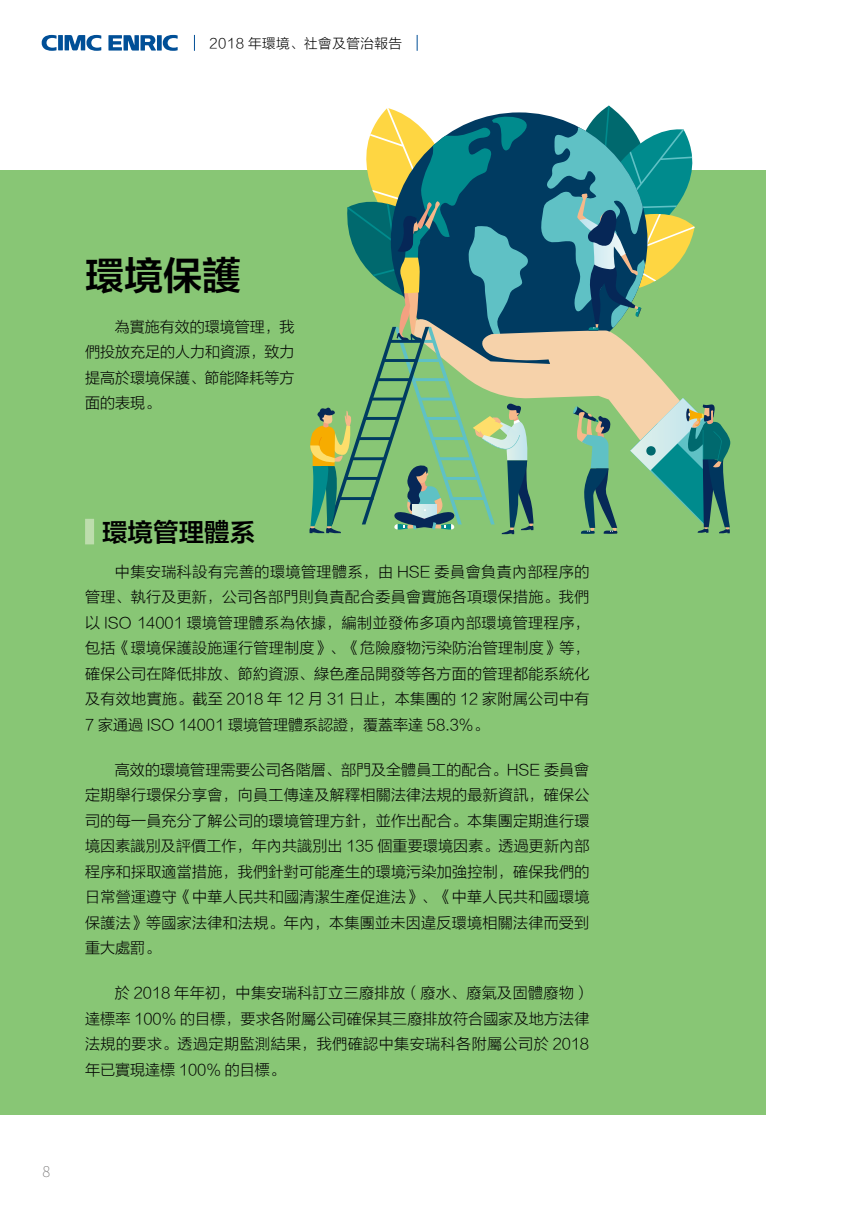
<style>
.page{position:relative;width:851px;height:1212px;background:#fff}
.page>*{position:absolute;margin:0;border:0;box-sizing:border-box;transform-origin:0 0}
.t1{font:39px "FZLTZCHK GBK1 0";color:#000}
.t2{font:25.5px "FZLTZCHK GBK1 0";color:#000}
.t3{font:15px/25.5px "FZLTXHK GBK1 0";letter-spacing:.015em;color:#000;text-align:justify}
.t4{font:200 15px "Source Han Sans CN";color:#727171}
.t5{font:13.5px "FZLTXHK GBK1 0";letter-spacing:.04em;color:#000}
</style>
<div class="page">
<div style="left:0;top:170px;width:765px;height:944px;background:#88c675"></div>
<svg style="left:309px;top:106px;width:421px;height:428px"></svg>
<div style="left:85px;top:519px;width:9px;height:25px;background:#bdddad"></div>
<svg style="left:42px;top:35px;width:14px;height:16px"></svg>
<div style="left:58px;top:35px;width:5px;height:15px;background:#004f97"></div>
<svg style="left:65px;top:35px;width:36px;height:16px"></svg>
<div style="left:157px;top:35px;width:5px;height:16px;background:#004f97"></div>
<svg style="left:163px;top:35px;width:15px;height:16px"></svg>
<svg style="left:108px;top:35px;width:48px;height:16px"></svg>
<svg style="left:194px;top:35px;width:1px;height:16px"></svg>
<svg style="left:416px;top:35px;width:1px;height:16px"></svg>
<p class="t5" style="left:209px;top:36px;width:194px">2018 年環境、社會及管治報告</p>
<h1 class="t1" style="left:85px;top:254px;width:157px">環境保護</h1>
<p class="t3" style="left:85px;top:314px;width:211px;text-indent:30px">為實施有效的環境管理，我們投放充足的人力和資源，致力提高於環境保護、節能降耗等方面的表現。</p>
<p class="t4" style="left:43px;top:1162px;width:9px">8</p>
<h2 class="t2" style="left:102px;top:518px;width:154px">環境管理體系</h2>
<p class="t3" style="left:85px;top:559px;width:506px;text-indent:30px">中集安瑞科設有完善的環境管理體系，由 HSE 委員會負責內部程序的管理、執行及更新，公司各部門則負責配合委員會實施各項環保措施。我們以 ISO 14001 環境管理體系為依據，編制並發佈多項內部環境管理程序，包括《環境保護設施運行管理制度》、《危險廢物污染防治管理制度》等，確保公司在降低排放、節約資源、綠色產品開發等各方面的管理都能系統化及有效地實施。截至 2018 年 12 月 31 日止，本集團的 12 家附属公司中有7 家通過 ISO 14001 環境管理體系認證，覆蓋率達 58.3%。</p>
<p class="t3" style="left:85px;top:757px;width:506px;text-indent:30px">高效的環境管理需要公司各階層、部門及全體員工的配合。HSE 委員會定期舉行環保分享會，向員工傳達及解釋相關法律法規的最新資訊，確保公司的每一員充分了解公司的環境管理方針，並作出配合。本集團定期進行環境因素識別及評價工作，年內共識別出 135 個重要環境因素。透過更新內部程序和採取適當措施，我們針對可能產生的環境污染加強控制，確保我們的日常營運遵守《中華人民共和國清潔生產促進法》、《中華人民共和國環境保護法》等國家法律和法規。年內，本集團並未因違反環境相關法律而受到重大處罰。</p>
<p class="t3" style="left:85px;top:981px;width:505px;text-indent:30px">於 2018 年年初，中集安瑞科訂立三廢排放（廢水、廢氣及固體廢物）達標率 100% 的目標，要求各附屬公司確保其三廢排放符合國家及地方法律法規的要求。透過定期監測結果，我們確認中集安瑞科各附屬公司於 2018年已實現達標 100% 的目標。</p>
</div>
